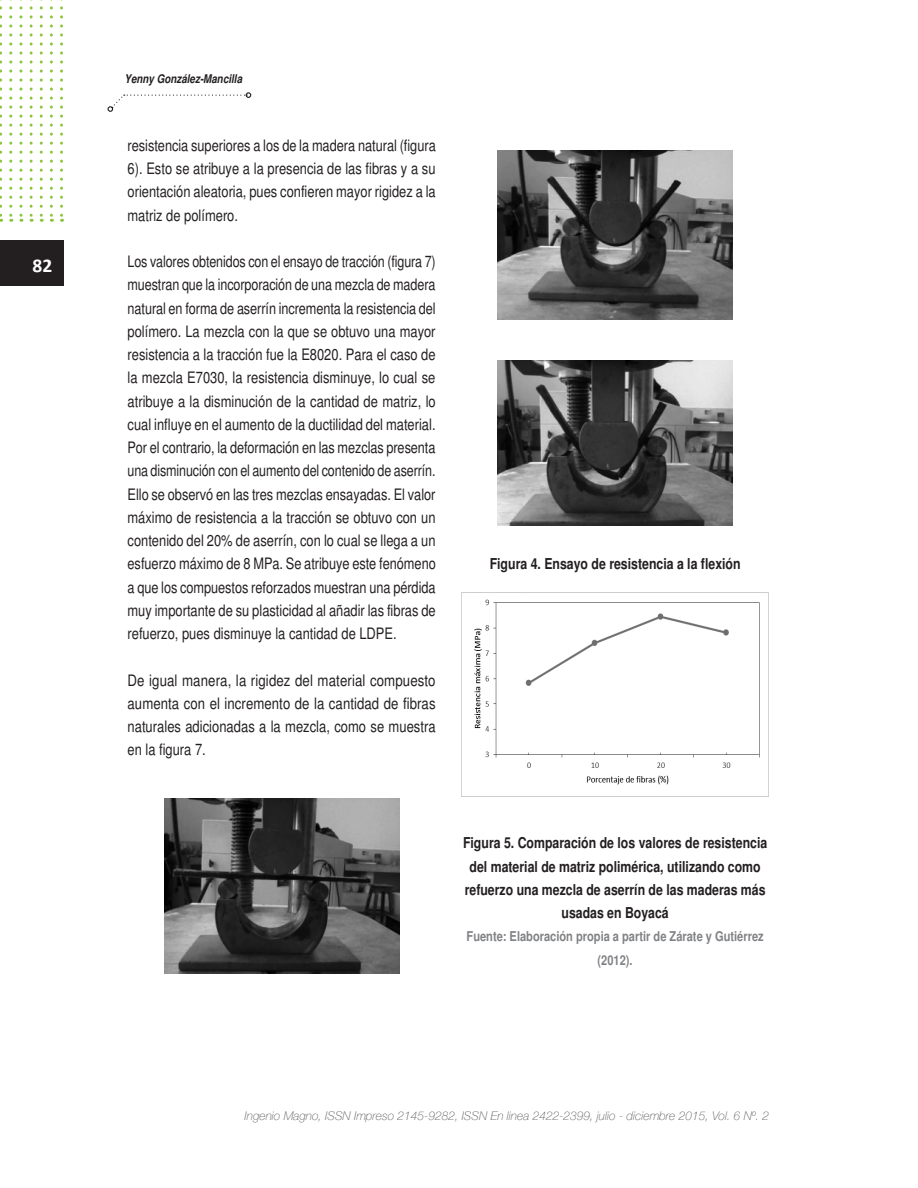
<style>
.page{position:relative;width:918px;height:1188px;background:#fff}
.page>*{position:absolute;margin:0;border:0;box-sizing:border-box;transform-origin:0 0}
.t1{font:700 19.5px "Calibri";color:#fff}
.parrafos{font:condensed 15.75px/23.2px "Helvetica";color:#231f20;text-align:justify}
.figuras{font:700 condensed 15px/23.2px "Helvetica";color:#231f20;text-align:center}
.fuente_autores{font:700 condensed 13.5px/23.2px "Helvetica";color:#808285;text-align:center}
.t2{font:italic 100 12px "Helvetica Neue";color:#57585a}
.t3{font:italic 700 condensed 12px "Helvetica";color:#231f20}
</style>
<div class="page">
<div style="left:0;top:241px;width:64px;height:45px;background:#231f20"></div>
<svg style="left:30px;top:0;width:3px;height:222px"></svg>
<svg style="left:50px;top:0;width:3px;height:222px"></svg>
<svg style="left:40px;top:0;width:3px;height:222px"></svg>
<svg style="left:60px;top:0;width:3px;height:222px"></svg>
<svg style="left:19px;top:0;width:3px;height:222px"></svg>
<svg style="left:9px;top:0;width:3px;height:222px"></svg>
<svg style="left:0;top:0;width:2px;height:222px"></svg>
<svg style="left:108px;top:92px;width:143px;height:20px"></svg>
<img style="left:164px;top:798px;width:235px;height:176px">
<img style="left:498px;top:151px;width:235px;height:168px">
<img style="left:498px;top:360px;width:235px;height:166px">
<img style="left:462px;top:593px;width:307px;height:204px">
<p class="t1" style="left:33px;top:253px;width:21px">82</p>
<p class="t3" style="left:125px;top:72px;width:119px">Yenny González-Mancilla</p>
<p class="parrafos" style="left:128px;top:134px;width:310px">resistencia superiores a los de la madera natural (figura 6). Esto se atribuye a la presencia de las fibras y a su orientación aleatoria, pues confieren mayor rigidez a la matriz de polímero.</p>
<p class="parrafos" style="left:128px;top:250px;width:310px">Los valores obtenidos con el ensayo de tracción (figura 7) muestran que la incorporación de una mezcla de madera natural en forma de aserrín incrementa la resistencia del polímero. La mezcla con la que se obtuvo una mayor resistencia a la tracción fue la E8020. Para el caso de la mezcla E7030, la resistencia disminuye, lo cual se atribuye a la disminución de la cantidad de matriz, lo cual influye en el aumento de la ductilidad del material.</p>
<p class="parrafos" style="left:128px;top:436px;width:310px">Por el contrario, la deformación en las mezclas presenta una disminución con el aumento del contenido de aserrín.<br>Ello se observó en las tres mezclas ensayadas. El valor máximo de resistencia a la tracción se obtuvo con un contenido del 20% de aserrín, con lo cual se llega a un esfuerzo máximo de 8 MPa. Se atribuye este fenómeno a que los compuestos reforzados muestran una pérdida muy importante de su plasticidad al añadir las fibras de refuerzo, pues disminuye la cantidad de LDPE.</p>
<p class="parrafos" style="left:128px;top:668px;width:310px">De igual manera, la rigidez del material compuesto aumenta con el incremento de la cantidad de fibras naturales adicionadas a la mezcla, como se muestra en la figura 7.</p>
<p class="figuras" style="left:490px;top:552px;width:252px">Figura 4. Ensayo de resistencia a la flexión</p>
<p class="figuras" style="left:463px;top:831px;width:306px">Figura 5. Comparación de los valores de resistencia del material de matriz polimérica, utilizando como refuerzo una mezcla de aserrín de las maderas más usadas en Boyacá</p>
<p class="fuente_autores" style="left:467px;top:925px;width:299px">Fuente: Elaboración propia a partir de Zárate y Gutiérrez (2012).</p>
<p class="t2" style="left:245px;top:1107px;width:526px">Ingenio Magno, ISSN Impreso 2145-9282, ISSN En linea 2422-2399, julio - diciembre 2015, Vol. 6 Nº. 2</p>
</div>
